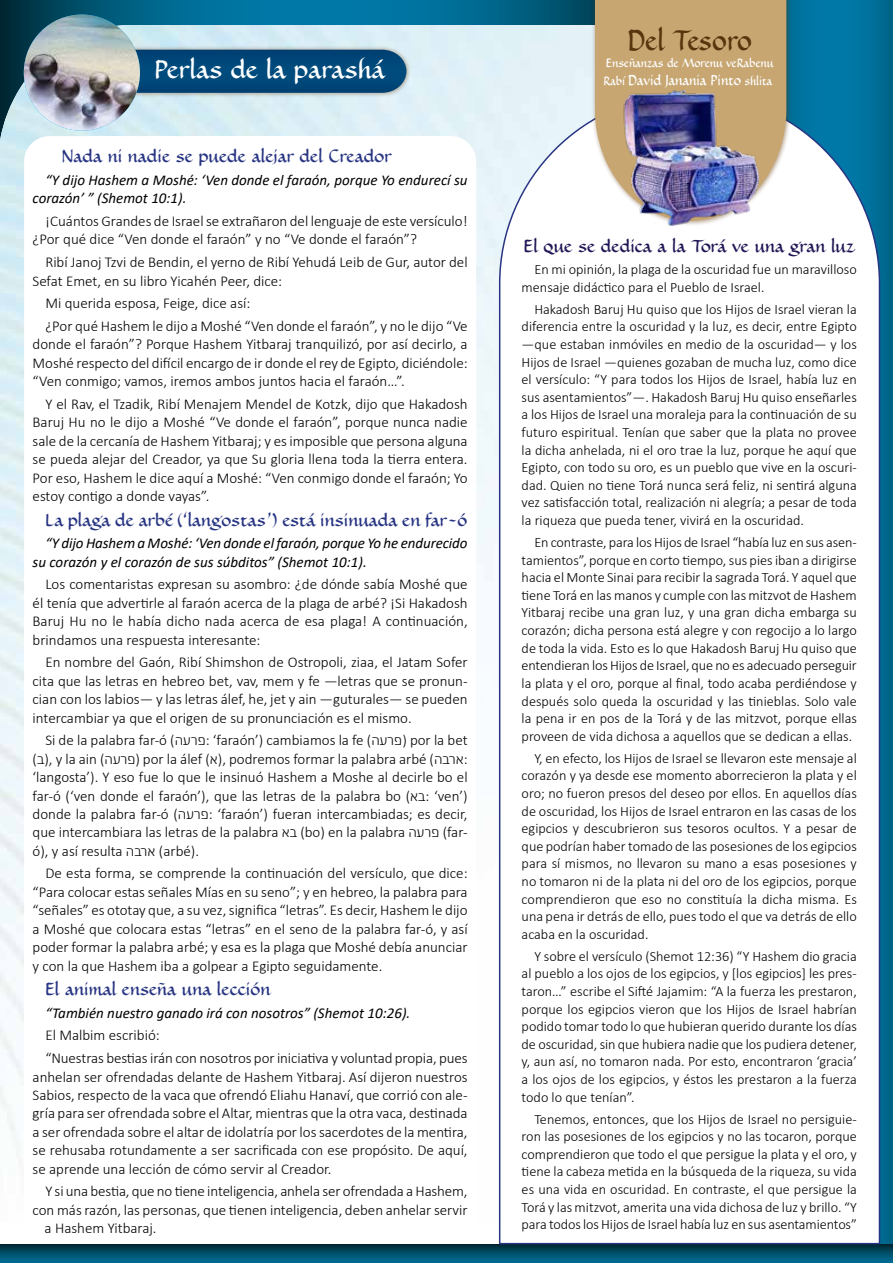
<style>
.page{position:relative;width:893px;height:1263px;background:#fff}
.page>*{position:absolute;margin:0;border:0;box-sizing:border-box;transform-origin:0 0}
.t1{font:700 27px "Demi Tasse";letter-spacing:.01em;color:#58350c;scale:.9 1}
.t2{font:700 24px "Demi Tasse";color:#fff}
.t3{font:700 16.5px "Demi Tasse";color:#283583}
.t4{font:700 16.5px "Demi Tasse";color:#201856}
.t5{font:300 15px/18.5px "Calibri";color:#000;text-align:justify}
.t6{font:italic 15px/18.5px "Calibri";color:#000}
.t7{font:300 14.25px/17.5px "Calibri";color:#000;text-align:justify}
.t8{font:700 13.5px "Demi Tasse";color:#fff;scale:.9 1}
.t9{font:700 11.4px "Demi Tasse";color:#fff;scale:.9 1}
.s1{font-size:11.4px}
</style>
<div class="page">
<svg style="left:0;top:0;width:591px;height:25px;background:#006489"></svg>
<img style="left:0;top:25px;width:591px;height:1132px">
<svg style="left:792px;top:0;width:101px;height:1244px;background:#006a92"></svg>
<div style="left:94px;top:46px;width:317px;height:52px;background:#683f13;opacity:.5"></div>
<svg style="left:135px;top:50px;width:271px;height:43px;background:#04497a"></svg>
<svg style="left:0;top:1244px;width:893px;height:19px;background:#004d68"></svg>
<svg style="left:498px;top:92px;width:383px;height:1153px"></svg>
<div style="left:591px;top:0;width:201px;height:226px;background:#683f13;opacity:.5"></div>
<div style="left:595px;top:0;width:191px;height:221px;background:#c7a672"></div>
<img style="left:593px;top:89px;width:191px;height:146px">
<div style="left:24px;top:136px;width:452px;height:1106px;background:#fff;border-radius:26px"></div>
<img style="left:24px;top:15px;width:116px;height:116px;border-radius:58px">
<h2 class="t2" style="left:155px;top:53px;width:232px">Perlas de la parashá</h2>
<p class="t3" style="left:62px;top:145px;width:332px">Nada ni nadie se puede alejar del Creador</p>
<p class="t6" style="left:33px;top:170px;width:436px;text-indent:13px">“Y dijo Hashem a Moshé: ‘Ven donde el faraón, porque Yo endurecí su corazón’ ” (Shemot 10:1).</p>
<p class="t5" style="left:33px;top:212px;width:436px;text-indent:13px">¡Cuántos Grandes de Israel se extrañaron del lenguaje de este versículo! ¿Por qué dice “Ven donde el faraón” y no “Ve donde el faraón”?</p>
<p class="t5" style="left:33px;top:253px;width:437px;text-indent:13px">Ribí Janoj Tzvi de Bendin, el yerno de Ribí Yehudá Leib de Gur, autor del<br>Sefat Emet, en su libro Yicahén Peer, dice:</p>
<p class="t5" style="left:45px;top:292px;width:424px;line-height:22.6px">Mi querida esposa, Feige, dice así:<br>¿Por qué Hashem le dijo a Moshé “Ven donde el faraón”, y no le dijo “Ve</p>
<p class="t5" style="left:33px;top:335px;width:437px">donde el faraón”? Porque Hashem Yitbaraj tranquilizó, por así decirlo, a Moshé respecto del difícil encargo de ir donde el rey de Egipto, diciéndole: “Ven conmigo; vamos, iremos ambos juntos hacia el faraón…”.</p>
<p class="t5" style="left:33px;top:395px;width:437px;text-indent:13px">Y el Rav, el Tzadik, Ribí Menajem Mendel de Kotzk, dijo que Hakadosh Baruj Hu no le dijo a Moshé “Ve donde el faraón”, porque nunca nadie sale de la cercanía de Hashem Yitbaraj; y es imposible que persona alguna se pueda alejar del Creador, ya que Su gloria llena toda la tierra entera.<br>Por eso, Hashem le dice aquí a Moshé: “Ven conmigo donde el faraón; Yo estoy contigo a donde vayas”.</p>
<p class="t3" style="left:45px;top:508px;width:424px">La plaga de arbé (‘langostas’) está insinuada en far-ó</p>
<p class="t6" style="left:33px;top:533px;width:437px;text-indent:13px">“Y dijo Hashem a Moshé: ‘Ven donde el faraón, porque Yo he endurecido su corazón y el corazón de sus súbditos” (Shemot 10:1).</p>
<p class="t5" style="left:33px;top:575px;width:437px;text-indent:13px">Los comentaristas expresan su asombro: ¿de dónde sabía Moshé que él tenía que advertirle al faraón acerca de la plaga de arbé? ¡Si Hakadosh Baruj Hu no le había dicho nada acerca de esa plaga! A continuación, brindamos una respuesta interesante:</p>
<p class="t5" style="left:33px;top:653px;width:437px;text-indent:13px">En nombre del Gaón, Ribí Shimshon de Ostropoli, ziaa, el Jatam Sofer cita que las letras en hebreo bet, vav, mem y fe —letras que se pronun&shy;cian con los labios— y las letras álef, he, jet y ain —guturales— se pueden intercambiar ya que el origen de su pronunciación es el mismo.</p>
<p class="t5" style="left:33px;top:731px;width:437px;text-indent:13px">Si de la palabra far-ó ( פרעה : ’faraón’) cambiamos la fe ( פרעה ( por la bet (ב(, y la ain ( פרעה ( por la álef (א(, podremos formar la palabra arbé ( ארבה : ‘langosta’). Y eso fue lo que le insinuó Hashem a Moshe al decirle bo el far-ó (‘ven donde el faraón’), que las letras de la palabra bo ( בא : ’ven’) donde la palabra far-ó ( פרעה : ’faraón’) fueran intercambiadas; es decir, que intercambiara las letras de la palabra בא )bo) en la palabra פרעה )far&shy;ó), y así resulta ארבה )arbé).</p>
<p class="t5" style="left:33px;top:864px;width:437px;text-indent:13px">De esta forma, se comprende la continuación del versículo, que dice: “Para colocar estas señales Mías en su seno”; y en hebreo, la palabra para “señales” es ototay que, a su vez, significa “letras”. Es decir, Hashem le dijo a Moshé que colocara estas “letras” en el seno de la palabra far-ó, y así poder formar la palabra arbé; y esa es la plaga que Moshé debía anunciar y con la que Hashem iba a golpear a Egipto seguidamente.</p>
<p class="t3" style="left:45px;top:977px;width:227px">El animal enseña una lección</p>
<p class="t6" style="left:45px;top:1003px;width:366px">“También nuestro ganado irá con nosotros” (Shemot 10:26).</p>
<p class="t5" style="left:45px;top:1024px;width:424px;line-height:22.6px">El Malbim escribió:<br>“Nuestras bestias irán con nosotros por iniciativa y voluntad propia, pues</p>
<p class="t5" style="left:33px;top:1067px;width:437px">anhelan ser ofrendadas delante de Hashem Yitbaraj. Así dijeron nuestros Sabios, respecto de la vaca que ofrendó Eliahu Hanaví, que corrió con ale&shy;gría para ser ofrendada sobre el Altar, mientras que la otra vaca, destinada a ser ofrendada sobre el altar de idolatría por los sacerdotes de la mentira, se rehusaba rotundamente a ser sacrificada con ese propósito. De aquí, se aprende una lección de cómo servir al Creador.</p>
<p class="t5" style="left:45px;top:1182px;width:424px">Y si una bestia, que no tiene inteligencia, anhela ser ofrendada a Hashem,</p>
<p class="t5" style="left:33px;top:1200px;width:437px">con más razón, las personas, que tienen inteligencia, deben anhelar servir</p>
<p class="t5" style="left:45px;top:1219px;width:114px">a Hashem Yitbaraj.</p>
<h1 class="t1" style="left:629px;top:21px;width:139px">Del Tesoro</h1>
<p class="t9" style="left:606px;top:55px;width:187px">Enseñanzas de Morenu veRabenu</p>
<p class="t8" style="left:604px;top:71px;width:189px"><span class="s1">Rabí</span> David Janania Pinto <span class="s1">shlita</span></p>
<p class="t4" style="left:524px;top:235px;width:332px">El que se dedica a la Torá ve una gran luz</p>
<p class="t7" style="left:522px;top:261px;width:337px;text-indent:13px">En mi opinión, la plaga de la oscuridad fue un maravilloso mensaje didáctico para el Pueblo de Israel.</p>
<p class="t7" style="left:522px;top:300px;width:337px;text-indent:13px">Hakadosh Baruj Hu quiso que los Hijos de Israel vieran la diferencia entre la oscuridad y la luz, es decir, entre Egipto —que estaban inmóviles en medio de la oscuridad— y los Hijos de Israel —quienes gozaban de mucha luz, como dice el versículo: “Y para todos los Hijos de Israel, había luz en sus asentamientos”—. Hakadosh Baruj Hu quiso enseñarles a los Hijos de Israel una moraleja para la continuación de su futuro espiritual. Tenían que saber que la plata no provee la dicha anhelada, ni el oro trae la luz, porque he aquí que Egipto, con todo su oro, es un pueblo que vive en la oscuri&shy;dad. Quien no tiene Torá nunca será feliz, ni sentirá alguna vez satisfacción total, realización ni alegría; a pesar de toda la riqueza que pueda tener, vivirá en la oscuridad.</p>
<p class="t7" style="left:522px;top:533px;width:337px;text-indent:13px">En contraste, para los Hijos de Israel “había luz en sus asen&shy;tamientos”, porque en corto tiempo, sus pies iban a dirigirse hacia el Monte Sinai para recibir la sagrada Torá. Y aquel que tiene Torá en las manos y cumple con las mitzvot de Hashem Yitbaraj recibe una gran luz, y una gran dicha embarga su corazón; dicha persona está alegre y con regocijo a lo largo de toda la vida. Esto es lo que Hakadosh Baruj Hu quiso que entendieran los Hijos de Israel, que no es adecuado perseguir la plata y el oro, porque al final, todo acaba perdiéndose y después solo queda la oscuridad y las tinieblas. Solo vale la pena ir en pos de la Torá y de las mitzvot, porque ellas proveen de vida dichosa a aquellos que se dedican a ellas.</p>
<p class="t7" style="left:522px;top:749px;width:337px;text-indent:13px">Y, en efecto, los Hijos de Israel se llevaron este mensaje al corazón y ya desde ese momento aborrecieron la plata y el oro; no fueron presos del deseo por ellos. En aquellos días de oscuridad, los Hijos de Israel entraron en las casas de los egipcios y descubrieron sus tesoros ocultos. Y a pesar de que podrían haber tomado de las posesiones de los egipcios para sí mismos, no llevaron su mano a esas posesiones y no tomaron ni de la plata ni del oro de los egipcios, porque comprendieron que eso no constituía la dicha misma. Es una pena ir detrás de ello, pues todo el que va detrás de ello acaba en la oscuridad.</p>
<p class="t7" style="left:522px;top:947px;width:337px;text-indent:13px">Y sobre el versículo (Shemot 12:36) “Y Hashem dio gracia al pueblo a los ojos de los egipcios, y [los egipcios] les pres&shy;taron…” escribe el Sifté Jajamim: “A la fuerza les prestaron, porque los egipcios vieron que los Hijos de Israel habrían podido tomar todo lo que hubieran querido durante los días de oscuridad, sin que hubiera nadie que los pudiera detener, y, aun así, no tomaron nada. Por esto, encontraron ‘gracia’ a los ojos de los egipcios, y éstos les prestaron a la fuerza todo lo que tenían”.</p>
<p class="t7" style="left:522px;top:1110px;width:337px;text-indent:13px">Tenemos, entonces, que los Hijos de Israel no persiguie&shy;ron las posesiones de los egipcios y no las tocaron, porque comprendieron que todo el que persigue la plata y el oro, y tiene la cabeza metida en la búsqueda de la riqueza, su vida es una vida en oscuridad. En contraste, el que persigue la Torá y las mitzvot, amerita una vida dichosa de luz y brillo. “Y para todos los Hijos de Israel había luz en sus asentamientos”</p>
</div>
